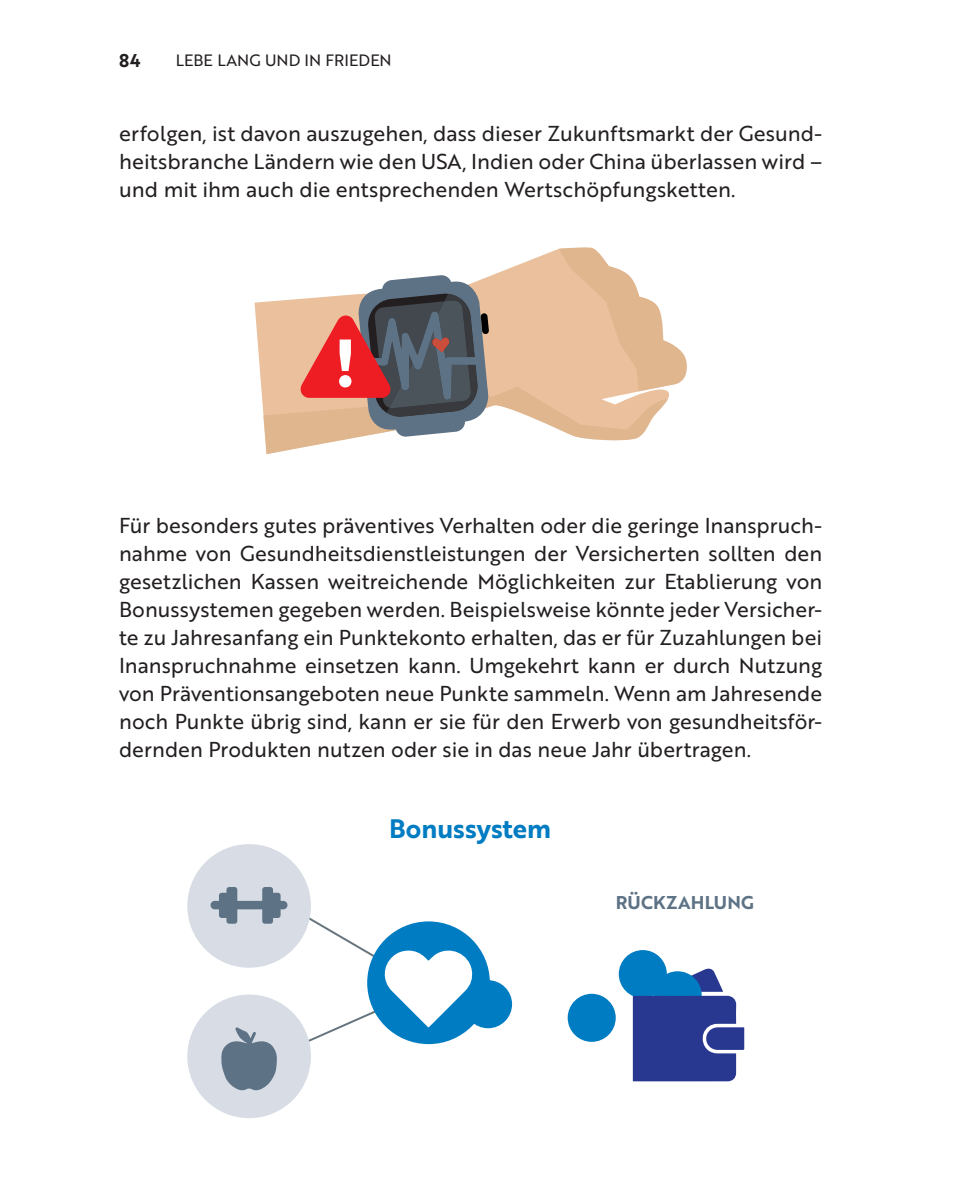
<style>
.page{position:relative;width:964px;height:1191px;background:#fff}
.page>*{position:absolute;margin:0;border:0;box-sizing:border-box;transform-origin:0 0}
.t1{font:26px "Brother 1816 Bold";color:#007cc2}
.Fließtext{font:21px/28px "Brother 1816 Regular";letter-spacing:.005em;color:#231f20;text-align:justify}
.t2{font:18px "Brother 1816 Bold";letter-spacing:.01em;color:#5d7285}
.t3{font:18px "Brother 1816 Bold";color:#231f20}
.t4{font:16px "Brother 1816 Regular";color:#231f20}
</style>
<div class="page">
<svg style="left:255px;top:247px;width:337px;height:161px"></svg>
<svg style="left:263px;top:248px;width:424px;height:206px"></svg>
<div style="left:619px;top:950px;width:48px;height:48px;background:#007cc2;border-radius:50%"></div>
<div style="left:367px;top:921px;width:123px;height:123px;background:#007cc2;border-radius:50%"></div>
<div style="left:187px;top:994px;width:124px;height:124px;background:#d8dde5;border-radius:50%"></div>
<div style="left:568px;top:993px;width:48px;height:48px;background:#007cc2;border-radius:50%"></div>
<div style="left:464px;top:980px;width:48px;height:48px;background:#007cc2;border-radius:50%"></div>
<svg style="left:187px;top:844px;width:286px;height:246px"></svg>
<svg style="left:633px;top:968px;width:111px;height:113px"></svg>
<p class="t3" style="left:119px;top:46px;width:23px">84</p>
<p class="t4" style="left:176px;top:48px;width:19px">Lebe</p>
<p class="t4" style="left:217px;top:48px;width:12px">lang</p>
<p class="t4" style="left:265px;top:48px;width:13px">und</p>
<p class="t4" style="left:305px;top:48px;width:40px">in Frieden</p>
<p class="Fließtext" style="left:119px;top:118px;width:704px">erfolgen, ist davon auszugehen, dass dieser Zukunftsmarkt der Gesund&shy;heitsbranche Ländern wie den USA, Indien oder China überlassen wird – und mit ihm auch die entsprechenden Wertschöpfungsketten.</p>
<p class="Fließtext" style="left:119px;top:510px;width:705px">Für besonders gutes präventives Verhalten oder die geringe Inanspruch&shy;nahme von Gesundheitsdienstleistungen der Versicherten sollten den gesetzlichen Kassen weitreichende Möglichkeiten zur Etablierung von Bonussystemen gegeben werden. Beispielsweise könnte jeder Versicher&shy;te zu Jahresanfang ein Punktekonto erhalten, das er für Zuzahlungen bei Inanspruchnahme einsetzen kann. Umgekehrt kann er durch Nutzung von Präventionsangeboten neue Punkte sammeln. Wenn am Jahresende noch Punkte übrig sind, kann er sie für den Erwerb von gesundheitsför&shy;dernden Produkten nutzen oder sie in das neue Jahr übertragen.</p>
<p class="t1" style="left:389px;top:809px;width:163px">Bonussystem</p>
<p class="t2" style="left:616px;top:888px;width:140px">RÜCKZAHLUNG</p>
</div>
